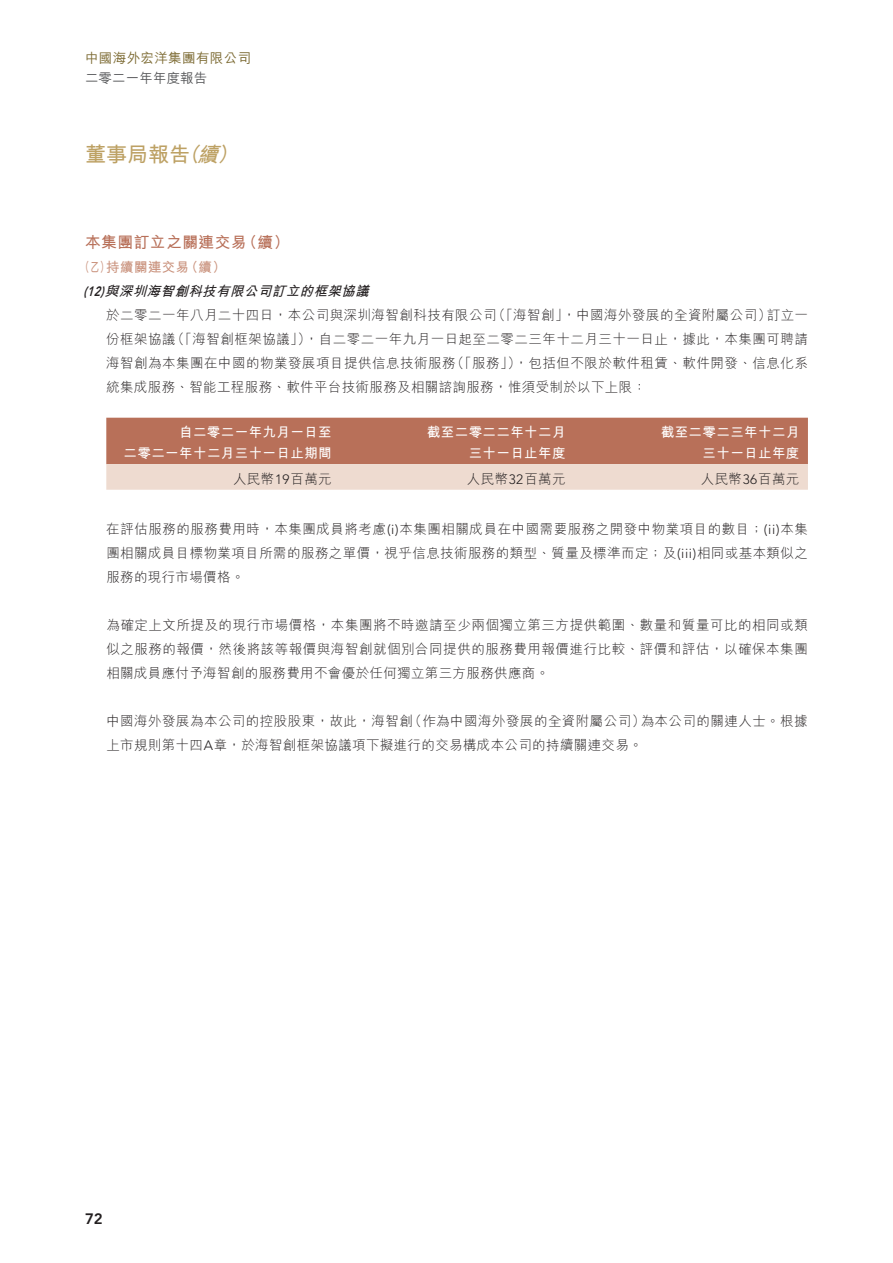
<style>
.page{position:relative;width:893px;height:1263px;background:#fff}
.page>*{position:absolute;margin:0;border:0;box-sizing:border-box;transform-origin:0 0}
.t1{font:700 21px "M Hei HK";color:#bda164}
.t2{font:700 15.75px "M Hei HK";letter-spacing:.03em;color:#b87059}
.t3{font:800 15px "Avenir LT Std";color:#231f20}
.t4{font:300 13.5px/24px "M Hei HK";letter-spacing:.035em;color:#231f20;text-align:justify}
.t5{font:700 13.5px/21px "M Hei HK";letter-spacing:.03em;color:#fff;text-align:right}
.t6{font:italic 700 13.5px "M Hei HK";color:#231f20}
.t7{font:500 13.5px "M Hei HK";letter-spacing:.03em;color:#7b6931}
.t8{font:700 13.5px "M Hei HK";letter-spacing:.03em;color:#ca937e;scale:.7 1}
.t9{font:500 13.5px "M Hei HK";letter-spacing:.01em;color:#57585a}
.s1{font-style:italic}
.s2{font-family:"Avenir LT Std";font-weight:800}
.s3{font-family:"Avenir LT Std"}
</style>
<div class="page">
<svg style="left:106px;top:418px;width:702px;height:72px;background:#cb9784"></svg>
<p class="t7" style="left:85px;top:48px;width:168px">中國海外宏洋集團有限公司</p>
<p class="t9" style="left:85px;top:68px;width:124px">二零二一年年度報告</p>
<h1 class="t1" style="left:85px;top:139px;width:159px">董事局報告<span class="s1">（續）</span></h1>
<p class="t2" style="left:85px;top:231px;width:206px">本集團訂立之關連交易（續）</p>
<p class="t8" style="left:80px;top:257px;width:210px">（乙）持續關連交易（續）</p>
<p class="t6" style="left:84px;top:281px;width:291px"><span class="s2">(12)</span>與深圳海智創科技有限公司訂立的框架協議</p>
<p class="t4" style="left:106px;top:303px;width:703px">於二零二一年八月二十四日，本公司與深圳海智創科技有限公司（「海智創」，中國海外發展的全資附屬公司）訂立一</p>
<p class="t4" style="left:106px;top:327px;width:703px">份框架協議（「海智創框架協議」），自二零二一年九月一日起至二零二三年十二月三十一日止，據此，本集團可聘請</p>
<p class="t4" style="left:106px;top:351px;width:703px">海智創為本集團在中國的物業發展項目提供信息技術服務（「服務」），包括但不限於軟件租賃、軟件開發、信息化系</p>
<p class="t4" style="left:106px;top:375px;width:541px">統集成服務、智能工程服務、軟件平台技術服務及相關諮詢服務，惟須受制於以下上限：</p>
<p class="t5" style="left:124px;top:420px;width:210px">自二零二一年九月一日至<br>二零二一年十二月三十一日止期間</p>
<p class="t5" style="left:427px;top:420px;width:140px">截至二零二二年十二月三十一日止年度</p>
<p class="t5" style="left:661px;top:420px;width:140px">截至二零二三年十二月三十一日止年度</p>
<p class="t4" style="left:233px;top:466px;width:100px">人民幣<span class="s3">19</span>百萬元</p>
<p class="t4" style="left:467px;top:466px;width:100px">人民幣<span class="s3">32</span>百萬元</p>
<p class="t4" style="left:701px;top:466px;width:100px">人民幣<span class="s3">36</span>百萬元</p>
<p class="t4" style="left:106px;top:517px;width:703px">在評估服務的服務費用時，本集團成員將考慮<span class="s3">(i)</span>本集團相關成員在中國需要服務之開發中物業項目的數目；<span class="s3">(ii)</span>本集團相關成員目標物業項目所需的服務之單價，視乎信息技術服務的類型、質量及標準而定；及<span class="s3">(iii)</span>相同或基本類似之服務的現行市場價格。</p>
<p class="t4" style="left:106px;top:613px;width:703px">為確定上文所提及的現行市場價格，本集團將不時邀請至少兩個獨立第三方提供範圍、數量和質量可比的相同或類似之服務的報價，然後將該等報價與海智創就個別合同提供的服務費用報價進行比較、評價和評估，以確保本集團相關成員應付予海智創的服務費用不會優於任何獨立第三方服務供應商。</p>
<p class="t4" style="left:106px;top:709px;width:703px">中國海外發展為本公司的控股股東，故此，海智創（作為中國海外發展的全資附屬公司）為本公司的關連人士。根據上市規則第十四<span class="s3">A</span>章，於海智創框架協議項下擬進行的交易構成本公司的持續關連交易。</p>
<p class="t3" style="left:85px;top:1209px;width:19px">72</p>
</div>
